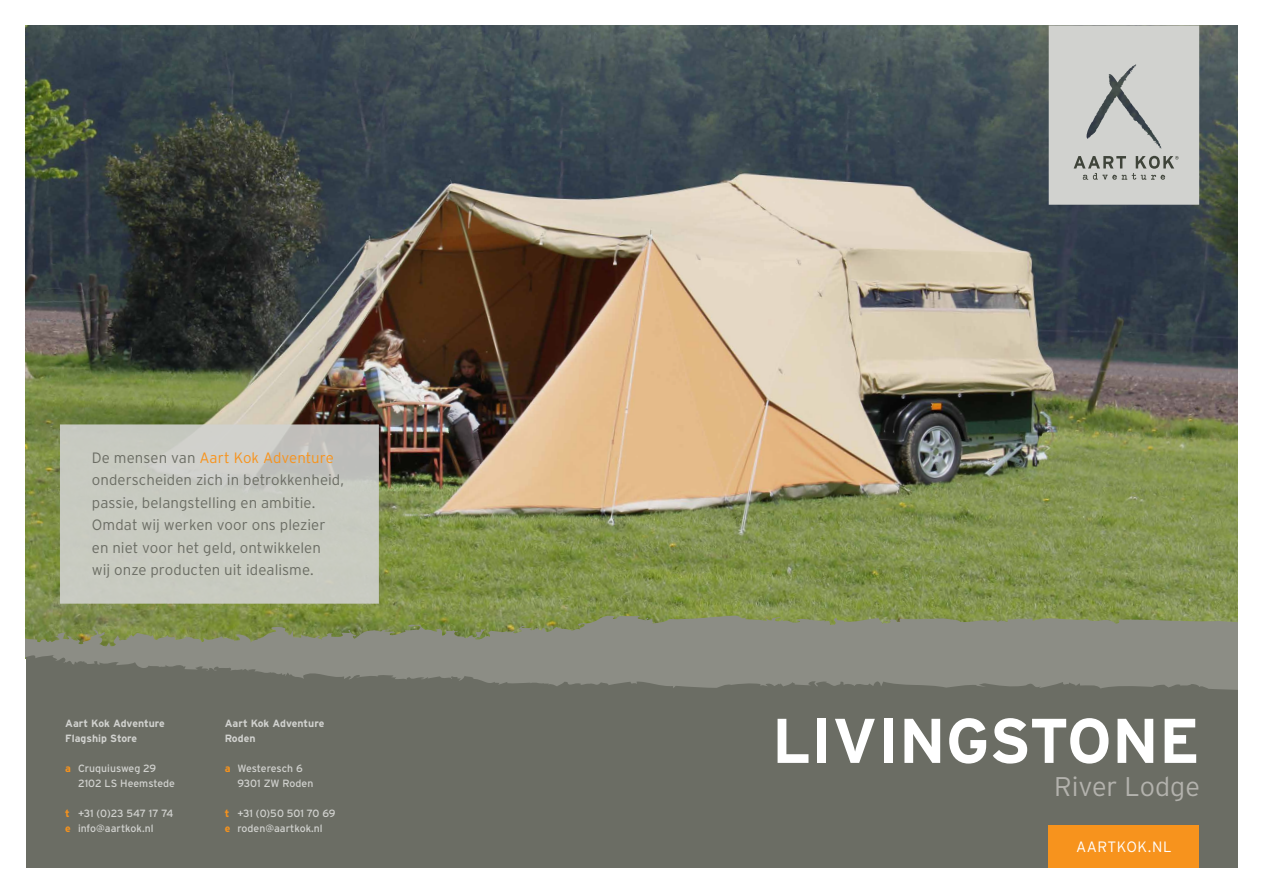
<style>
.page{position:relative;width:1263px;height:893px;background:#fff}
.page>*{position:absolute;margin:0;border:0;box-sizing:border-box;transform-origin:0 0}
.t1{font:700 63px "Interstate";color:#fff}
.t2{font:300 27px "Interstate";color:#b3b2ad}
.t3{font:300 15px/22.5px "Interstate";letter-spacing:.005em;color:#6b6d64}
.t4{font:300 15px "Interstate";letter-spacing:.025em;color:#fff}
.t5{font:10.5px/15px "Interstate";color:#d1d2cf}
.t6{font:700 10.5px/15px "Interstate";color:#d1d2cf}
.s1{color:#f7931d}
.s2{font-weight:700;color:#f7931d}
</style>
<div class="page">
<img style="left:26px;top:26px;width:1211px;height:587px">
<svg style="left:1049px;top:26px;width:150px;height:179px;background:#c7c8c6"></svg>
<div style="left:26px;top:651px;width:1211px;height:216px;background:#6b6d64"></div>
<div style="left:1049px;top:825px;width:150px;height:42px;background:#f7931d"></div>
<svg style="left:26px;top:613px;width:1211px;height:77px;background:#858875"></svg>
<svg style="left:60px;top:424px;width:319px;height:180px;background:#c7c9c0"></svg>
<p class="t3" style="left:92px;top:446px;width:254px">De mensen van <span class="s1">Aart Kok Adventure </span>onderscheiden zich in betrokkenheid, passie, belangstelling en ambitie.<br>Omdat wij werken voor ons plezier en niet voor het geld, ontwikkelen<br>wij onze producten uit idealisme.</p>
<p class="t6" style="left:65px;top:716px;width:101px">Aart Kok Adventure<br>Flagship Store</p>
<p class="t5" style="left:78px;top:761px;width:99px;text-indent:-13px"><span class="s2">a</span> Cruquiusweg 29<br>2102 LS Heemstede</p>
<p class="t5" style="left:65px;top:806px;width:110px"><span class="s2">t</span> +31 (0)23 547 17 74 <span class="s2">e</span> info@aartkok.nl</p>
<p class="t6" style="left:225px;top:716px;width:101px">Aart Kok Adventure<br>Roden</p>
<p class="t5" style="left:237px;top:761px;width:77px;text-indent:-13px"><span class="s2">a</span> Westeresch 6<br>9301 ZW Roden</p>
<p class="t5" style="left:225px;top:806px;width:112px"><span class="s2">t</span> +31 (0)50 501 70 69 <span class="s2">e</span> roden@aartkok.nl</p>
<h1 class="t1" style="left:772px;top:706px;width:429px">LIVINGSTONE</h1>
<h2 class="t2" style="left:1054px;top:771px;width:147px">River Lodge</h2>
<p class="t4" style="left:1076px;top:838px;width:97px">AARTKOK.NL</p>
</div>
